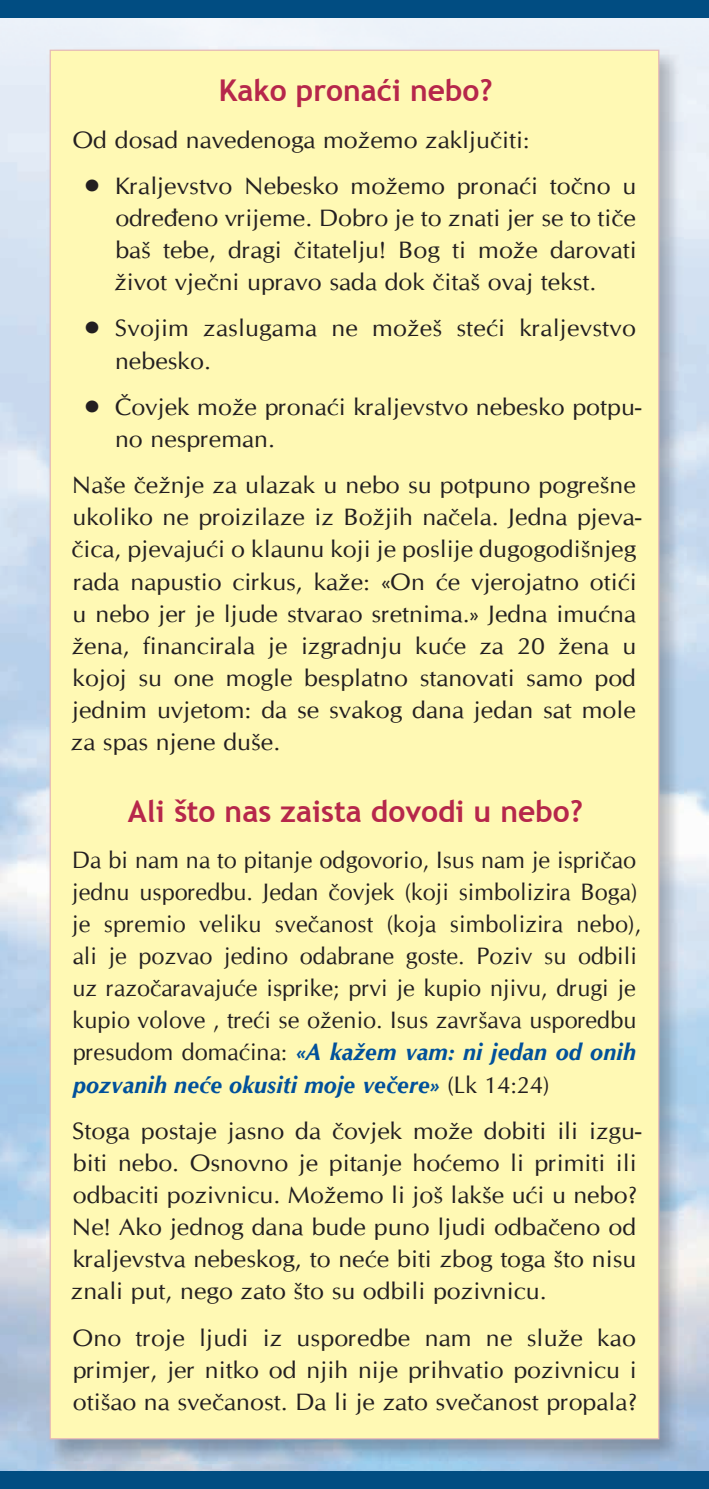
<style>
.page{position:relative;width:709px;height:1489px;background:#fff}
.page>*{position:absolute;margin:0;border:0;box-sizing:border-box;transform-origin:0 0}
.t1{font:700 30px "Trebuchet MS";color:#b6274b}
.t2{font:23.75px/32px "Cg Omega";color:#231f20;scale:1.05 1}
.t3{font:23.75px/32px "Cg Omega";color:#231f20}
.s1{font-weight:700;font-style:italic;color:#01519b}
</style>
<div class="page">
<div style="left:0;top:1470px;width:709px;height:18px;background:#014d82"></div>
<div style="left:0;top:0;width:709px;height:18px;background:#014d82"></div>
<img style="left:47px;top:47px;width:636px;height:1416px">
<div style="left:50px;top:50px;width:609px;height:1389px;background:#fff9b4"></div>
<p class="t1" style="left:219px;top:72px;width:275px">Kako pronaći nebo?</p>
<p class="t2" style="left:72px;top:124px;width:437px">Od dosad navedenoga možemo zaključiti:</p>
<p class="t2" style="left:114px;top:170px;width:499px;text-align:justify;text-indent:-31px">• Kraljevstvo Nebesko možemo pronaći točno u određeno vrijeme. Dobro je to znati jer se to tiče baš tebe, dragi čitatelju! Bog ti može darovati život vječni upravo sada dok čitaš ovaj tekst.</p>
<p class="t2" style="left:115px;top:313px;width:497px;text-indent:-32px">• Svojim zaslugama ne možeš steći kraljevstvo nebesko.</p>
<p class="t2" style="left:115px;top:391px;width:503px;text-indent:-32px">• Čovjek može pronaći kraljevstvo nebesko potpu&shy;no nespreman.</p>
<p class="t2" style="left:71px;top:469px;width:545px">Naše čežnje za ulazak u nebo su potpuno pogrešne ukoliko ne proizilaze iz Božjih načela. Jedna pjeva&shy;čica, pjevajući o klaunu koji je poslije dugogodišnjeg rada napustio cirkus, kaže: «On će vjerojatno otići u nebo jer je ljude stvarao sretnima.» Jedna imućna žena, financirala je izgradnju kuće za 20 žena u kojoj su one mogle besplatno stanovati samo pod jednim uvjetom: da se svakog dana jedan sat mole za spas njene duše.</p>
<p class="t1" style="left:128px;top:792px;width:456px">Ali što nas zaista dovodi u nebo?</p>
<p class="t3" style="left:72px;top:844px;width:571px">Da bi nam na to pitanje odgovorio, Isus nam je ispričao jednu usporedbu. Jedan čovjek (koji simbolizira Boga) je spremio veliku svečanost (koja simbolizira nebo), ali je pozvao jedino odabrane goste. Poziv su odbili uz razočaravajuće isprike; prvi je kupio njivu, drugi je kupio volove , treći se oženio. Isus završava usporedbu presudom domaćina: <span class="s1">«A kažem vam: ni jedan od onih pozvanih neće okusiti moje večere»</span> (Lk 14:24)</p>
<p class="t2" style="left:71px;top:1114px;width:545px">Stoga postaje jasno da čovjek može dobiti ili izgu&shy;biti nebo. Osnovno je pitanje hoćemo li primiti ili odbaciti pozivnicu. Možemo li još lakše ući u nebo?<br>Ne! Ako jednog dana bude puno ljudi odbačeno od kraljevstva nebeskog, to neće biti zbog toga što nisu znali put, nego zato što su odbili pozivnicu.</p>
<p class="t2" style="left:72px;top:1321px;width:539px;text-align:justify">Ono troje ljudi iz usporedbe nam ne služe kao primjer, jer nitko od njih nije prihvatio pozivnicu i otišao na svečanost. Da li je zato svečanost propala?</p>
</div>
